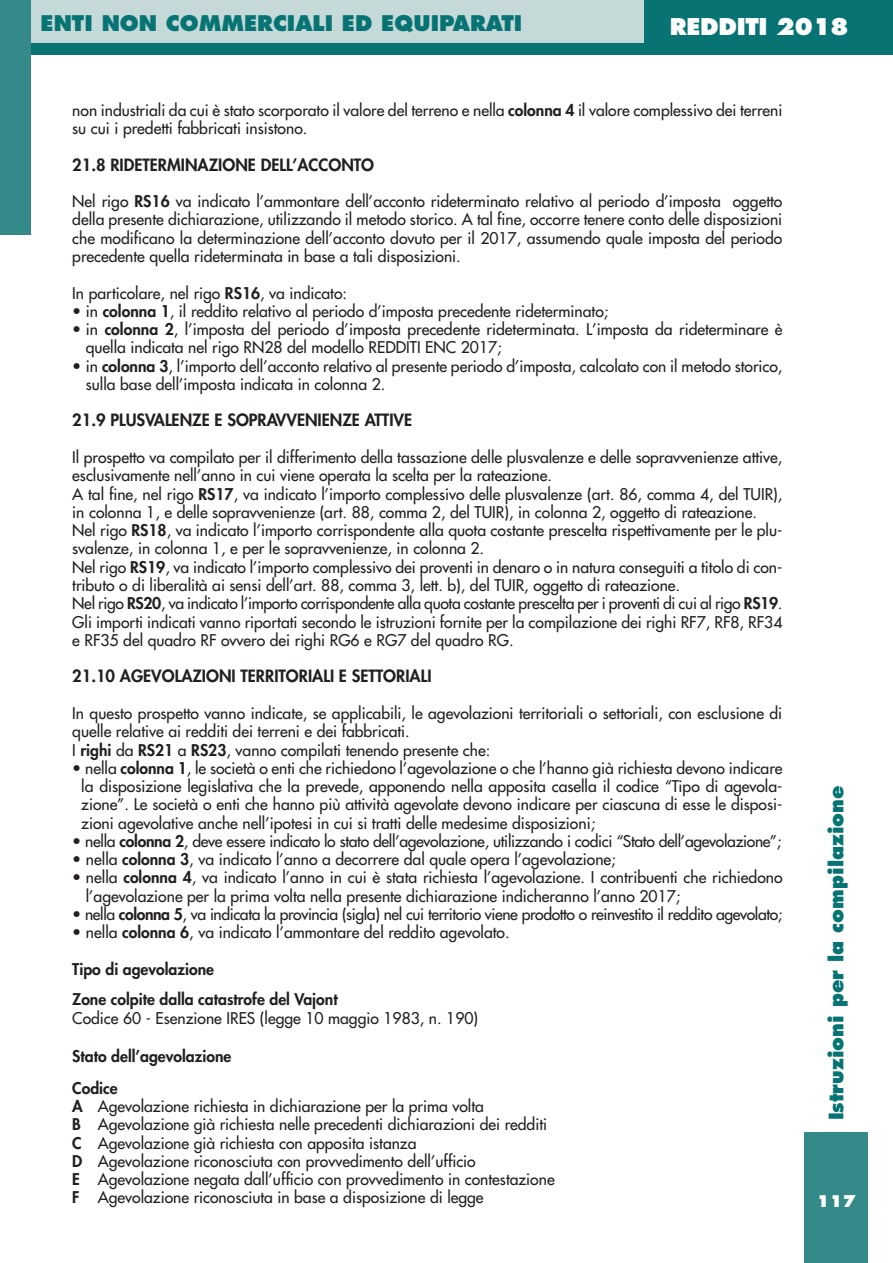
<style>
.page{position:relative;width:893px;height:1263px;background:#fff}
.page>*{position:absolute;margin:0;border:0;box-sizing:border-box;transform-origin:0 0}
.t1{font:800 22.5px "Futura";letter-spacing:-.015em;color:#fff}
.t2{font:800 21px "Futura";color:#077473}
.t3{font:800 19.5px "Futura";color:#077473}
.t4{font:800 16.5px "Futura";color:#231f20}
.t5{font:15.75px/18.3px "Futura";color:#231f20}
.t6{font:15.75px "Futura";letter-spacing:-.025em;color:#231f20}
.t7{font:15.75px "Futura";letter-spacing:-.02em;color:#231f20}
.t8{font:800 15.75px/30.6px "Futura";color:#231f20}
.t9{font:800 15.75px "Futura";color:#fff}
.s1{font-weight:800}
</style>
<div class="page">
<div style="left:804px;top:1132px;width:64px;height:131px;background:#348a89"></div>
<div style="left:30px;top:0;width:863px;height:54px;background:#077473"></div>
<div style="left:30px;top:0;width:614px;height:43px;background:#c5d9d9"></div>
<div style="left:0;top:0;width:30px;height:235px;background:#348a89"></div>
<h2 class="t2" style="left:41px;top:14px;width:483px">ENTI NON COMMERCIALI ED EQUIPARATI</h2>
<h1 class="t1" style="left:670px;top:16px;width:181px">REDDITI 2018</h1>
<p class="t5" style="left:72px;top:102px;width:712px">non industriali da cui è stato scorporato il valore del terreno e nella <span class="s1">colonna 4</span> il valore complessivo dei terreni su cui i predetti fabbricati insistono.</p>
<p class="t4" style="left:72px;top:157px;width:303px">21.8 RIDETERMINAZIONE DELL’ACCONTO</p>
<p class="t5" style="left:72px;top:193px;width:712px;text-align:justify">Nel rigo <span class="s1">RS16</span> va indicato l’ammontare dell’acconto rideterminato relativo al periodo d’imposta oggetto della presente dichiarazione, utilizzando il metodo storico. A tal fine, occorre tenere conto delle disposizioni che modificano la determinazione dell’acconto dovuto per il 2017, assumendo quale imposta del periodo precedente quella rideterminata in base a tali disposizioni.</p>
<p class="t5" style="left:72px;top:285px;width:276px">In particolare, nel rigo <span class="s1">RS16</span>, va indicato:</p>
<p class="t5" style="left:72px;top:303px;width:538px">• in <span class="s1">colonna 1</span>, il reddito relativo al periodo d’imposta precedente rideterminato;</p>
<p class="t5" style="left:86px;top:321px;width:698px;text-indent:-13px">• in <span class="s1">colonna 2</span>, l’imposta del periodo d’imposta precedente rideterminata. L’imposta da rideterminare è quella indicata nel rigo RN28 del modello REDDITI ENC 2017;</p>
<p class="t5" style="left:86px;top:358px;width:698px;text-indent:-14px">• in <span class="s1">colonna 3</span>, l’importo dell’acconto relativo al presente periodo d’imposta, calcolato con il metodo storico, sulla base dell’imposta indicata in colonna 2.</p>
<p class="t4" style="left:72px;top:412px;width:341px">21.9 PLUSVALENZE E SOPRAVVENIENZE ATTIVE</p>
<p class="t5" style="left:72px;top:449px;width:712px">Il prospetto va compilato per il differimento della tassazione delle plusvalenze e delle sopravvenienze attive, esclusivamente nell’anno in cui viene operata la scelta per la rateazione.<br>A tal fine, nel rigo <span class="s1">RS17</span>, va indicato l’importo complessivo delle plusvalenze (art. 86, comma 4, del TUIR), in colonna 1, e delle sopravvenienze (art. 88, comma 2, del TUIR), in colonna 2, oggetto di rateazione.<br>Nel rigo <span class="s1">RS18</span>, va indicato l’importo corrispondente alla quota costante prescelta rispettivamente per le plu&shy;svalenze, in colonna 1, e per le sopravvenienze, in colonna 2.<br>Nel rigo <span class="s1">RS19</span>, va indicato l’importo complessivo dei proventi in denaro o in natura conseguiti a titolo di con&shy;tributo o di liberalità ai sensi dell’art. 88, comma 3, lett. b), del TUIR, oggetto di rateazione.<br>Nel rigo <span class="s1">RS20</span>, va indicato l’importo corrispondente alla quota costante prescelta per i proventi di cui al rigo <span class="s1">RS19</span>.<br>Gli importi indicati vanno riportati secondo le istruzioni fornite per la compilazione dei righi RF7, RF8, RF34 e RF35 del quadro RF ovvero dei righi RG6 e RG7 del quadro RG.</p>
<p class="t4" style="left:72px;top:668px;width:361px">21.10 AGEVOLAZIONI TERRITORIALI E SETTORIALI</p>
<p class="t5" style="left:72px;top:705px;width:711px">In questo prospetto vanno indicate, se applicabili, le agevolazioni territoriali o settoriali, con esclusione di quelle relative ai redditi dei terreni e dei fabbricati.<br>I <span class="s1">righi</span> da <span class="s1">RS21</span> a <span class="s1">RS23</span>, vanno compilati tenendo presente che:</p>
<p class="t5" style="left:81px;top:760px;width:703px;text-align:justify;text-indent:-9px">• nella <span class="s1">colonna 1</span>, le società o enti che richiedono l’agevolazione o che l’hanno già richiesta devono indicare la disposizione legislativa che la prevede, apponendo nella apposita casella il codice “Tipo di agevola&shy;zione”. Le società o enti che hanno più attività agevolate devono indicare per ciascuna di esse le disposi&shy;zioni agevolative anche nell’ipotesi in cui si tratti delle medesime disposizioni;</p>
<p class="t7" style="left:72px;top:833px;width:711px">• nella <span class="s1">colonna 2</span>, deve essere indicato lo stato dell’agevolazione, utilizzando i codici “Stato dell’agevolazione”;</p>
<p class="t5" style="left:72px;top:851px;width:545px">• nella <span class="s1">colonna 3</span>, va indicato l’anno a decorrere dal quale opera l’agevolazione;</p>
<p class="t5" style="left:86px;top:869px;width:698px;text-indent:-13px">• nella <span class="s1">colonna 4</span>, va indicato l’anno in cui è stata richiesta l’agevolazione. I contribuenti che richiedono l’agevolazione per la prima volta nella presente dichiarazione indicheranno l’anno 2017;</p>
<p class="t6" style="left:72px;top:906px;width:712px">• nella <span class="s1">colonna 5</span>, va indicata la provincia (sigla) nel cui territorio viene prodotto o reinvestito il reddito agevolato;</p>
<p class="t5" style="left:72px;top:924px;width:439px">• nella <span class="s1">colonna 6</span>, va indicato l’ammontare del reddito agevolato.</p>
<p class="t8" style="left:72px;top:955px;width:267px">Tipo di agevolazione<br>Zone colpite dalla catastrofe del Vajont</p>
<p class="t5" style="left:72px;top:1010px;width:407px">Codice 60 - Esenzione IRES (legge 10 maggio 1983, n. 190)</p>
<p class="t8" style="left:72px;top:1041px;width:161px;line-height:32.1px">Stato dell’agevolazione<br>Codice</p>
<p class="t5" style="left:72px;top:1098px;width:484px"><span class="s1">A</span> Agevolazione richiesta in dichiarazione per la prima volta<br><span class="s1">B</span> Agevolazione già richiesta nelle precedenti dichiarazioni dei redditi <span class="s1">C</span> Agevolazione già richiesta con apposita istanza<br><span class="s1">D</span> Agevolazione riconosciuta con provvedimento dell’ufficio<br><span class="s1">E</span> Agevolazione negata dall’ufficio con provvedimento in contestazione <span class="s1">F</span> Agevolazione riconosciuta in base a disposizione di legge</p>
<p class="t3" style="left:827px;top:1120px;width:336px;rotate:-90deg">Istruzioni per la compilazione</p>
<p class="t9" style="left:817px;top:1194px;width:41px">117</p>
</div>
